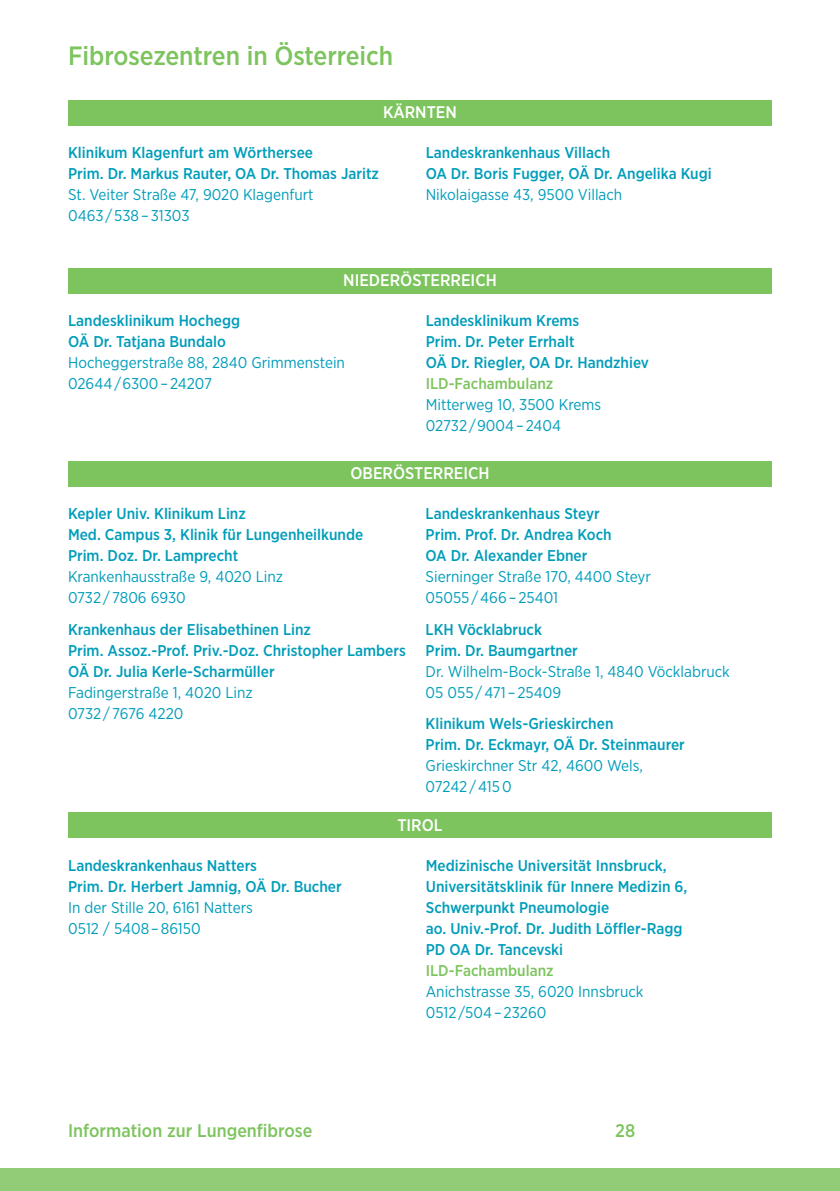
<style>
.page{position:relative;width:840px;height:1191px;background:#fff}
.page>*{position:absolute;margin:0;border:0;box-sizing:border-box;transform-origin:0 0}
.t1{font:500 26.4px "Gotham Narrow";letter-spacing:-.005em;color:#7dc45e}
.t2{font:500 18.2px "Gotham Narrow";color:#7dc45e}
.t3{font:500 16.8px "Gotham Narrow";color:#fff}
.t4{font:500 15.6px/21px "Gotham Narrow";color:#009dba}
.t5{font:15.6px/21px "Gotham Narrow";color:#009dba}
.t6{font:500 15.6px "Gotham Narrow";color:#7dc45e}
</style>
<div class="page">
<div style="left:68px;top:100px;width:703px;height:26px;background:#7dc45e"></div>
<div style="left:68px;top:268px;width:703px;height:26px;background:#7dc45e"></div>
<div style="left:68px;top:461px;width:703px;height:26px;background:#7dc45e"></div>
<div style="left:0;top:1168px;width:839px;height:23px;background:#93cc77"></div>
<div style="left:68px;top:812px;width:703px;height:26px;background:#7dc45e"></div>
<h1 class="t1" style="left:68px;top:46px;width:326px">Fibrosezentren in Österreich</h1>
<p class="t3" style="left:383px;top:106px;width:75px">KÄRNTEN</p>
<p class="t4" style="left:68px;top:143px;width:312px">Klinikum Klagenfurt am Wörthersee<br>Prim. Dr. Markus Rauter, OA Dr. Thomas Jaritz</p>
<p class="t5" style="left:68px;top:185px;width:247px">St. Veiter Straße 47, 9020 Klagenfurt<br>0463 / 538 – 31303</p>
<p class="t4" style="left:425px;top:143px;width:287px">Landeskrankenhaus Villach<br>OA Dr. Boris Fugger, OÄ Dr. Angelika Kugi</p>
<p class="t5" style="left:425px;top:185px;width:198px">Nikolaigasse 43, 9500 Villach</p>
<p class="t3" style="left:343px;top:274px;width:155px">NIEDERÖSTERREICH</p>
<p class="t4" style="left:68px;top:311px;width:173px">Landesklinikum Hochegg<br>OÄ Dr. Tatjana Bundalo</p>
<p class="t5" style="left:68px;top:353px;width:278px">Hocheggerstraße 88, 2840 Grimmenstein<br>02644 / 6300 – 24207</p>
<p class="t4" style="left:425px;top:311px;width:225px">Landesklinikum Krems<br>Prim. Dr. Peter Errhalt<br>OÄ Dr. Riegler, OA Dr. Handzhiev</p>
<p class="t6" style="left:425px;top:378px;width:129px">ILD-Fachambulanz</p>
<p class="t5" style="left:425px;top:395px;width:177px">Mitterweg 10, 3500 Krems<br>02732 / 9004 – 2404</p>
<p class="t3" style="left:350px;top:467px;width:140px">OBERÖSTERREICH</p>
<p class="t4" style="left:68px;top:504px;width:296px">Kepler Univ. Klinikum Linz<br>Med. Campus 3, Klinik für Lungenheilkunde<br>Prim. Doz. Dr. Lamprecht</p>
<p class="t5" style="left:68px;top:567px;width:216px">Krankenhausstraße 9, 4020 Linz<br>0732 / 7806 6930</p>
<p class="t4" style="left:68px;top:620px;width:339px">Krankenhaus der Elisabethinen Linz<br>Prim. Assoz.-Prof. Priv.-Doz. Christopher Lambers<br>OÄ Dr. Julia Kerle-Scharmüller</p>
<p class="t5" style="left:68px;top:683px;width:186px">Fadingerstraße 1, 4020 Linz<br>0732 / 7676 4220</p>
<p class="t4" style="left:425px;top:504px;width:187px">Landeskrankenhaus Steyr<br>Prim. Prof. Dr. Andrea Koch<br>OA Dr. Alexander Ebner</p>
<p class="t5" style="left:425px;top:567px;width:227px">Sierninger Straße 170, 4400 Steyr<br>05055 / 466 – 25401</p>
<p class="t4" style="left:425px;top:620px;width:154px">LKH Vöcklabruck<br>Prim. Dr. Baumgartner</p>
<p class="t5" style="left:425px;top:662px;width:306px">Dr. Wilhelm-Bock-Straße 1, 4840 Vöcklabruck<br>05 055 / 471 – 25409</p>
<p class="t4" style="left:425px;top:714px;width:260px">Klinikum Wels-Grieskirchen<br>Prim. Dr. Eckmayr, OÄ Dr. Steinmaurer</p>
<p class="t5" style="left:425px;top:756px;width:219px">Grieskirchner Str 42, 4600 Wels,<br>07242 / 415 0</p>
<p class="t4" style="left:68px;top:855px;width:275px">Landeskrankenhaus Natters<br>Prim. Dr. Herbert Jamnig, OÄ Dr. Bucher</p>
<p class="t5" style="left:68px;top:897px;width:186px">In der Stille 20, 6161 Natters<br>0512 / 5408 – 86150</p>
<p class="t3" style="left:397px;top:818px;width:47px">TIROL</p>
<p class="t4" style="left:425px;top:855px;width:263px">Medizinische Universität Innsbruck, Universitätsklinik für Innere Medizin 6, Schwerpunkt Pneumologie<br>ao. Univ.-Prof. Dr. Judith Löffler-Ragg PD OA Dr. Tancevski</p>
<p class="t6" style="left:425px;top:964px;width:129px">ILD-Fachambulanz</p>
<p class="t5" style="left:425px;top:981px;width:219px">Anichstrasse 35, 6020 Innsbruck<br>0512 /504 – 23260</p>
<p class="t2" style="left:68px;top:1123px;width:246px">Information zur Lungenfibrose</p>
<p class="t2" style="left:615px;top:1123px;width:21px">28</p>
</div>
